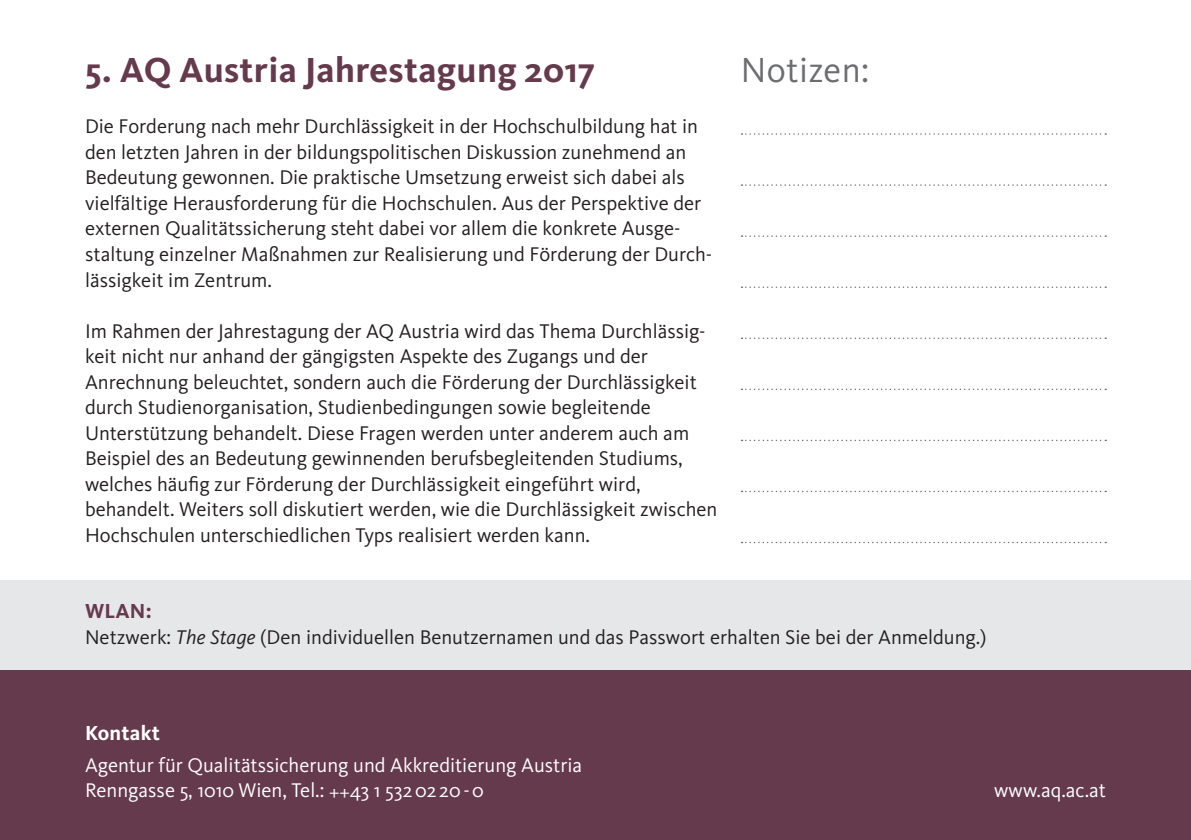
<style>
.page{position:relative;width:1191px;height:840px;background:#fff}
.page>*{position:absolute;margin:0;border:0;box-sizing:border-box;transform-origin:0 0}
.t1{font:700 36px "Kievit OT";letter-spacing:.01em;color:#653a4c}
.t2{font:36px "Kievit OT";letter-spacing:.01em;color:#6c6d70}
.t3{font:700 21px "Kievit OT";letter-spacing:.01em;color:#fff}
.t4{font:700 21px "Kievit OT";color:#653a4c}
.t5{font:20.4px/25.6px "Kievit OT";color:#231f20}
.t6{font:20.4px/25.6px "Kievit OT";color:#fff}
.s1{font-style:italic}
.s2{font-size:18px}
</style>
<div class="page">
<hr style="left:1190px;top:0;width:1px;height:839px;background:#653a4c">
<div style="left:0;top:669px;width:1191px;height:170px;background:#653a4c"></div>
<svg style="left:741px;top:133px;width:365px;height:2px"></svg>
<svg style="left:741px;top:184px;width:365px;height:2px"></svg>
<svg style="left:741px;top:235px;width:365px;height:2px"></svg>
<svg style="left:741px;top:286px;width:365px;height:2px"></svg>
<svg style="left:741px;top:337px;width:365px;height:2px"></svg>
<svg style="left:741px;top:388px;width:365px;height:2px"></svg>
<svg style="left:741px;top:439px;width:365px;height:2px"></svg>
<svg style="left:741px;top:490px;width:365px;height:2px"></svg>
<svg style="left:741px;top:541px;width:365px;height:2px"></svg>
<div style="left:0;top:579px;width:1191px;height:90px;background:#e6e7e9"></div>
<h1 class="t1" style="left:85px;top:48px;width:512px">5. AQ Austria Jahrestagung 2017</h1>
<p class="t5" style="left:85px;top:113px;width:628px">Die Forderung nach mehr Durchlässigkeit in der Hochschulbildung hat in den letzten Jahren in der bildungspolitischen Diskussion zunehmend an Bedeutung gewonnen. Die praktische Umsetzung erweist sich dabei als vielfältige Herausforderung für die Hochschulen. Aus der Perspektive der externen Qualitätssicherung steht dabei vor allem die konkrete Ausge&shy;staltung einzelner Maßnahmen zur Realisierung und Förderung der Durch&shy;lässigkeit im Zentrum.</p>
<p class="t5" style="left:85px;top:317px;width:634px">Im Rahmen der Jahrestagung der AQ Austria wird das Thema Durchlässig&shy;keit nicht nur anhand der gängigsten Aspekte des Zugangs und der Anrechnung beleuchtet, sondern auch die Förderung der Durchlässigkeit durch Studienorganisation, Studienbedingungen sowie begleitende Unterstützung behandelt. Diese Fragen werden unter anderem auch am Beispiel des an Bedeutung gewinnenden berufsbegleitenden Studiums, welches häufig zur Förderung der Durchlässigkeit eingeführt wird, behandelt. Weiters soll diskutiert werden, wie die Durchlässigkeit zwischen Hochschulen unterschiedlichen Typs realisiert werden kann.</p>
<h1 class="t2" style="left:741px;top:48px;width:130px">Notizen:</h1>
<p class="t4" style="left:85px;top:598px;width:68px">WLAN:</p>
<p class="t5" style="left:85px;top:623px;width:903px">Netzwerk: <span class="s1">The Stage</span> (Den individuellen Benutzernamen und das Passwort erhalten Sie bei der Anmeldung.)</p>
<p class="t3" style="left:85px;top:719px;width:76px">Kontakt</p>
<p class="t6" style="left:85px;top:751px;width:498px">Agentur für Qualitätssicherung und Akkreditierung Austria<br>Renngasse 5, 1010 Wien, Tel.: <span class="s2">++</span>43 1 53202 20-0</p>
<p class="t6" style="left:994px;top:776px;width:113px">www.aq.ac.at</p>
</div>
